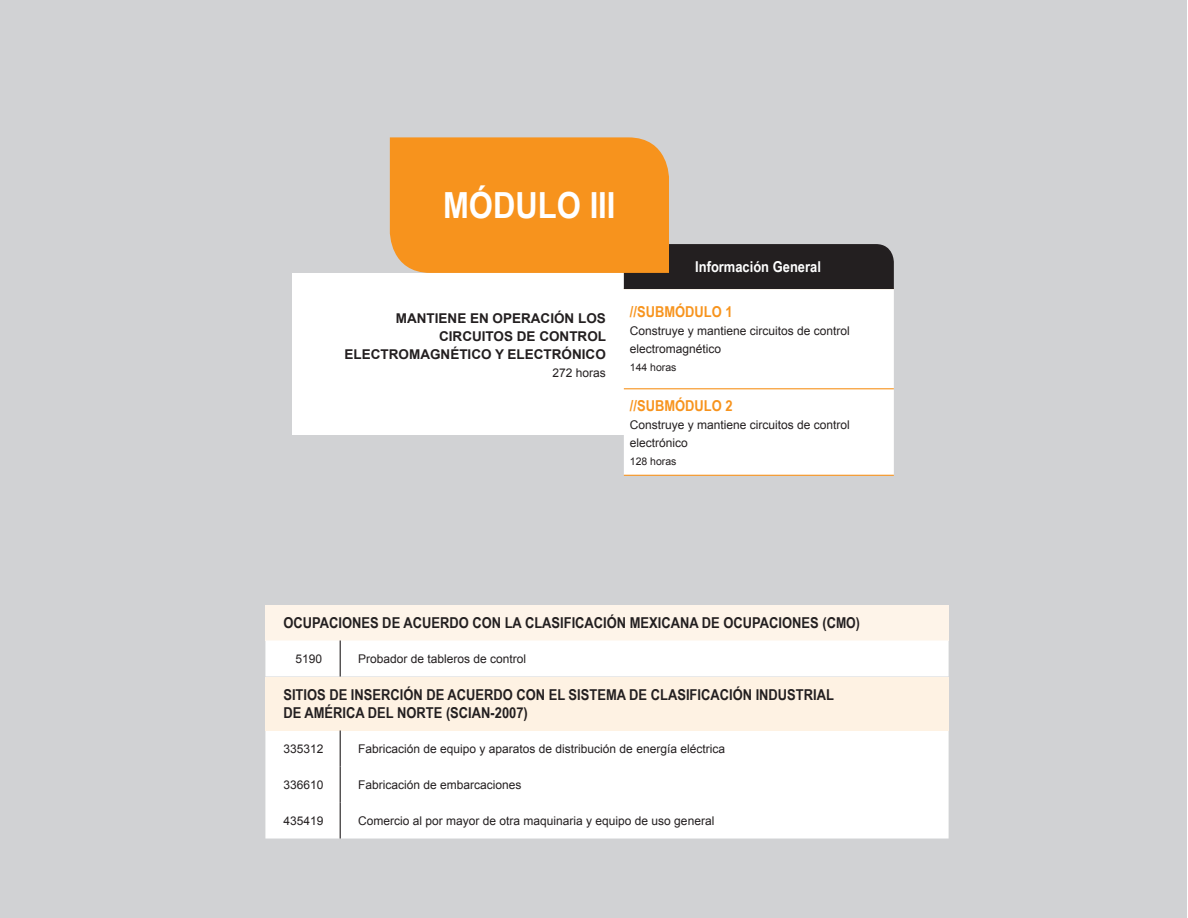
<style>
.page{position:relative;width:1188px;height:918px;background:#fff}
.page>*{position:absolute;margin:0;border:0;box-sizing:border-box;transform-origin:0 0}
.t1{font:700 36px "Arial Narrow";color:#fff;scale:1.05 1}
.t2{font:700 15px "Arial Narrow";color:#231f20;scale:1.05 1}
.t3{font:700 15px "Arial Narrow";color:#fff;scale:1.05 1}
.t4{font:700 15px "Arial Narrow";color:#f7941e;scale:1.05 1}
.t5{font:700 15px "Arial Narrow";color:#f7931d;scale:1.05 1}
.t6{font:700 13.5px/18px "Arial";color:#231f20;text-align:right}
.t7{font:12px/18px "Arial";color:#231f20}
.t8{font:10.5px "Arial";color:#231f20}
</style>
<div class="page">
<div style="left:1px;top:0;width:1186px;height:917px;background:#d1d2d4"></div>
<div style="left:293px;top:273px;width:331px;height:162px;background:#fff"></div>
<div style="left:624px;top:289px;width:270px;height:186px;background:#fff"></div>
<hr style="left:624px;top:475px;width:270px;height:1px;background:#f7931d">
<hr style="left:624px;top:388px;width:270px;height:1px;background:#f7931d">
<div style="left:265px;top:605px;width:684px;height:36px;background:#fef4e9"></div>
<div style="left:265px;top:641px;width:684px;height:198px;background:#fff"></div>
<div style="left:265px;top:677px;width:684px;height:54px;background:#fef2e3"></div>
<hr style="left:340px;top:641px;width:1px;height:36px;background:#231f20">
<hr style="left:340px;top:731px;width:1px;height:36px;background:#231f20">
<hr style="left:340px;top:767px;width:1px;height:36px;background:#231f20">
<hr style="left:340px;top:803px;width:1px;height:36px;background:#231f20">
<svg style="left:390px;top:137px;width:504px;height:152px"></svg>
<p class="t1" style="left:443px;top:178px;width:166px">MÓDULO III</p>
<p class="t6" style="left:396px;top:309px;width:212px">MANTIENE EN OPERACIÓN LOS</p>
<p class="t6" style="left:345px;top:327px;width:263px">CIRCUITOS DE CONTROL<br>ELECTROMAGNÉTICO Y ELECTRÓNICO</p>
<p class="t7" style="left:552px;top:364px;width:55px">272 horas</p>
<p class="t3" style="left:695px;top:255px;width:121px">Información General</p>
<p class="t4" style="left:630px;top:300px;width:99px">//SUBMÓDULO 1</p>
<p class="t7" style="left:630px;top:322px;width:222px">Construye y mantiene circuitos de control</p>
<p class="t7" style="left:630px;top:340px;width:93px">electromagnético</p>
<p class="t8" style="left:630px;top:361px;width:48px">144 horas</p>
<p class="t5" style="left:630px;top:394px;width:99px">//SUBMÓDULO 2</p>
<p class="t7" style="left:630px;top:415px;width:222px">Construye y mantiene circuitos de control electrónico</p>
<p class="t8" style="left:630px;top:454px;width:48px">128 horas</p>
<p class="t2" style="left:283px;top:611px;width:551px">OCUPACIONES DE ACUERDO CON LA CLASIFICACIÓN MEXICANA DE OCUPACIONES (CMO)</p>
<p class="t7" style="left:295px;top:650px;width:28px">5190</p>
<p class="t7" style="left:358px;top:650px;width:170px">Probador de tableros de control</p>
<p class="t2" style="left:283px;top:683px;width:526px">SITIOS DE INSERCIÓN DE ACUERDO CON EL SISTEMA DE CLASIFICACIÓN INDUSTRIAL</p>
<p class="t2" style="left:283px;top:701px;width:234px">DE AMÉRICA DEL NORTE (SCIAN-2007)</p>
<p class="t7" style="left:283px;top:740px;width:42px">335312</p>
<p class="t7" style="left:358px;top:740px;width:368px">Fabricación de equipo y aparatos de distribución de energía eléctrica</p>
<p class="t7" style="left:283px;top:776px;width:42px">336610</p>
<p class="t7" style="left:358px;top:776px;width:165px">Fabricación de embarcaciones</p>
<p class="t7" style="left:283px;top:812px;width:42px">435419</p>
<p class="t7" style="left:358px;top:812px;width:358px">Comercio al por mayor de otra maquinaria y equipo de uso general</p>
</div>
